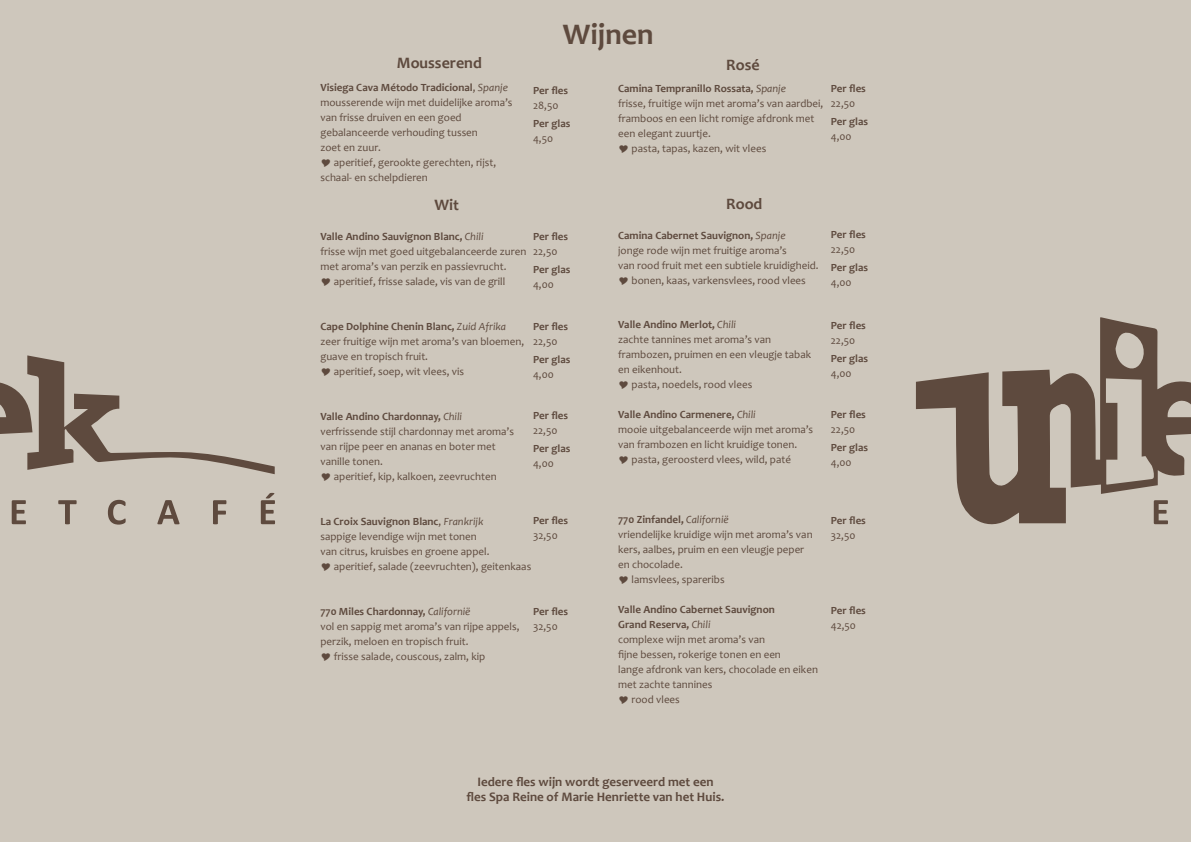
<style>
.page{position:relative;width:1191px;height:842px;background:#cec7bc}
.page>*{position:absolute;margin:0;border:0;box-sizing:border-box;transform-origin:0 0}
.t1{font:700 30px "Candara";color:#5e4a3e}
.t2{font:700 16px "Candara";color:#5e4a3e}
.t3{font:700 13px/15px "Candara";color:#5e4a3e;text-align:center}
.t4{font:11px/15px "Candara";color:#5e4a3e}
.t5{font:700 11px "Candara";color:#5e4a3e}
.s1{font-weight:700}
.s2{font-style:italic}
.s3{font-weight:400;font-style:italic}
.s4{font-weight:400}
</style>
<div class="page">
<svg style="left:0;top:355px;width:275px;height:170px"></svg>
<svg style="left:916px;top:317px;width:275px;height:208px"></svg>
<svg style="left:1153px;top:500px;width:15px;height:24px"></svg>
<h1 class="t1" style="left:563px;top:16px;width:92px">Wijnen</h1>
<h2 class="t2" style="left:397px;top:53px;width:86px">Mousserend</h2>
<p class="t4" style="left:320px;top:80px;width:194px"><span class="s1">Visiega Cava Método Tradicional</span>, <span class="s2">Spanje </span>mousserende wijn met duidelijke aroma’s van frisse druiven en een goed gebalanceerde verhouding tussen<br>zoet en zuur.</p>
<p class="t4" style="left:320px;top:155px;width:177px;text-indent:13px">aperitief, gerookte gerechten, rijst, schaal- en schelpdieren</p>
<h2 class="t2" style="left:434px;top:195px;width:26px">Wit</h2>
<p class="t5" style="left:320px;top:230px;width:165px">Valle Andino Sauvignon Blanc, <span class="s3">Chili</span></p>
<p class="t4" style="left:320px;top:244px;width:207px">frisse wijn met goed uitgebalanceerde zuren</p>
<p class="t4" style="left:320px;top:259px;width:187px">met aroma’s van perzik en passievrucht.</p>
<p class="t4" style="left:334px;top:274px;width:173px">aperitief, frisse salade, vis van de grill</p>
<p class="t5" style="left:320px;top:320px;width:187px">Cape Dolphine Chenin Blanc, <span class="s3">Zuid Afrika</span></p>
<p class="t4" style="left:320px;top:334px;width:205px">zeer fruitige wijn met aroma’s van bloemen,</p>
<p class="t4" style="left:320px;top:349px;width:109px">guave en tropisch fruit.</p>
<p class="t4" style="left:334px;top:364px;width:132px">aperitief, soep, wit vlees, vis</p>
<p class="t5" style="left:320px;top:410px;width:143px">Valle Andino Chardonnay, <span class="s3">Chili</span></p>
<p class="t4" style="left:320px;top:424px;width:195px">verfrissende stijl chardonnay met aroma’s</p>
<p class="t4" style="left:320px;top:439px;width:177px">van rijpe peer en ananas en boter met</p>
<p class="t4" style="left:320px;top:454px;width:64px">vanille tonen.</p>
<p class="t4" style="left:334px;top:469px;width:164px">aperitief, kip, kalkoen, zeevruchten</p>
<p class="t5" style="left:320px;top:515px;width:164px">La Croix Sauvignon Blanc<span class="s4">,</span> <span class="s3">Frankrijk</span></p>
<p class="t4" style="left:320px;top:529px;width:158px">sappige levendige wijn met tonen</p>
<p class="t4" style="left:320px;top:544px;width:171px">van citrus, kruisbes en groene appel.</p>
<p class="t4" style="left:334px;top:559px;width:199px">aperitief, salade (zeevruchten), geitenkaas</p>
<p class="t5" style="left:320px;top:605px;width:152px">770 Miles Chardonnay, <span class="s3">Californië</span></p>
<p class="t4" style="left:320px;top:619px;width:200px">vol en sappig met aroma’s van rijpe appels,</p>
<p class="t4" style="left:320px;top:634px;width:149px">perzik, meloen en tropisch fruit.</p>
<p class="t4" style="left:334px;top:649px;width:153px">frisse salade, couscous, zalm, kip</p>
<p class="t5" style="left:533px;top:83px;width:37px">Per fles</p>
<p class="t4" style="left:533px;top:98px;width:27px">28,50</p>
<p class="t5" style="left:533px;top:116px;width:39px">Per glas</p>
<p class="t4" style="left:533px;top:131px;width:22px">4,50</p>
<p class="t5" style="left:533px;top:230px;width:37px">Per fles</p>
<p class="t4" style="left:533px;top:244px;width:26px">22,50</p>
<p class="t5" style="left:533px;top:263px;width:39px">Per glas</p>
<p class="t4" style="left:533px;top:277px;width:22px">4,00</p>
<p class="t5" style="left:533px;top:319px;width:37px">Per fles</p>
<p class="t4" style="left:533px;top:334px;width:26px">22,50</p>
<p class="t5" style="left:533px;top:352px;width:39px">Per glas</p>
<p class="t4" style="left:533px;top:367px;width:22px">4,00</p>
<p class="t5" style="left:533px;top:409px;width:37px">Per fles</p>
<p class="t4" style="left:533px;top:423px;width:26px">22,50</p>
<p class="t5" style="left:533px;top:442px;width:39px">Per glas</p>
<p class="t4" style="left:533px;top:456px;width:22px">4,00</p>
<p class="t5" style="left:533px;top:514px;width:37px">Per fles</p>
<p class="t4" style="left:533px;top:528px;width:26px">32,50</p>
<p class="t5" style="left:533px;top:605px;width:37px">Per fles</p>
<p class="t4" style="left:533px;top:619px;width:26px">32,50</p>
<h2 class="t2" style="left:726px;top:55px;width:35px">Rosé</h2>
<p class="t5" style="left:618px;top:81px;width:169px">Camina Tempranillo Rossata, <span class="s3">Spanje</span></p>
<p class="t4" style="left:618px;top:96px;width:207px">frisse, fruitige wijn met aroma’s van aardbei,</p>
<p class="t4" style="left:618px;top:111px;width:198px">framboos en een licht romige afdronk met</p>
<p class="t4" style="left:618px;top:126px;width:94px">een elegant zuurtje.</p>
<p class="t4" style="left:631px;top:141px;width:136px">pasta, tapas, kazen, wit vlees</p>
<h2 class="t2" style="left:726px;top:194px;width:38px">Rood</h2>
<p class="t5" style="left:618px;top:228px;width:169px">Camina Cabernet Sauvignon, <span class="s3">Spanje</span></p>
<p class="t4" style="left:618px;top:243px;width:170px">jonge rode wijn met fruitige aroma’s</p>
<p class="t4" style="left:618px;top:258px;width:202px">van rood fruit met een subtiele kruidigheid.</p>
<p class="t4" style="left:631px;top:273px;width:176px">bonen, kaas, varkensvlees, rood vlees</p>
<p class="t5" style="left:618px;top:317px;width:119px">Valle Andino Merlot, <span class="s3">Chili</span></p>
<p class="t4" style="left:618px;top:332px;width:154px">zachte tannines met aroma’s van</p>
<p class="t4" style="left:618px;top:347px;width:194px">frambozen, pruimen en een vleugje tabak</p>
<p class="t4" style="left:618px;top:362px;width:65px">en eikenhout.</p>
<p class="t4" style="left:631px;top:377px;width:122px">pasta, noedels, rood vlees</p>
<p class="t5" style="left:618px;top:407px;width:139px">Valle Andino Carmenere, <span class="s3">Chili</span></p>
<p class="t4" style="left:618px;top:422px;width:196px">mooie uitgebalanceerde wijn met aroma’s</p>
<p class="t4" style="left:618px;top:437px;width:180px">van frambozen en licht kruidige tonen.</p>
<p class="t4" style="left:631px;top:452px;width:161px">pasta, geroosterd vlees, wild, paté</p>
<p class="t5" style="left:618px;top:512px;width:112px">770 Zinfandel, <span class="s3">Californië</span></p>
<p class="t4" style="left:618px;top:527px;width:196px">vriendelijke kruidige wijn met aroma’s van</p>
<p class="t4" style="left:618px;top:542px;width:187px">kers, aalbes, pruim en een vleugje peper</p>
<p class="t4" style="left:618px;top:557px;width:66px">en chocolade.</p>
<p class="t4" style="left:631px;top:572px;width:95px">lamsvlees, spareribs</p>
<p class="t5" style="left:618px;top:602px;width:158px">Valle Andino Cabernet Sauvignon</p>
<p class="t5" style="left:618px;top:617px;width:94px">Grand Reserva, <span class="s3">Chili</span></p>
<p class="t4" style="left:618px;top:632px;width:148px">complexe wijn met aroma’s van</p>
<p class="t4" style="left:618px;top:647px;width:164px">fijne bessen, rokerige tonen en een</p>
<p class="t4" style="left:618px;top:662px;width:201px">lange afdronk van kers, chocolade en eiken</p>
<p class="t4" style="left:618px;top:677px;width:96px">met zachte tannines</p>
<p class="t4" style="left:631px;top:692px;width:50px">rood vlees</p>
<p class="t5" style="left:831px;top:81px;width:37px">Per fles</p>
<p class="t4" style="left:831px;top:96px;width:26px">22,50</p>
<p class="t5" style="left:831px;top:114px;width:39px">Per glas</p>
<p class="t4" style="left:831px;top:129px;width:22px">4,00</p>
<p class="t5" style="left:831px;top:227px;width:37px">Per fles</p>
<p class="t4" style="left:831px;top:241px;width:26px">22,50</p>
<p class="t5" style="left:831px;top:260px;width:39px">Per glas</p>
<p class="t4" style="left:831px;top:274px;width:22px">4,00</p>
<p class="t5" style="left:831px;top:319px;width:37px">Per fles</p>
<p class="t4" style="left:831px;top:333px;width:26px">22,50</p>
<p class="t5" style="left:831px;top:352px;width:39px">Per glas</p>
<p class="t4" style="left:831px;top:366px;width:22px">4,00</p>
<p class="t5" style="left:831px;top:407px;width:37px">Per fles</p>
<p class="t4" style="left:831px;top:422px;width:26px">22,50</p>
<p class="t5" style="left:831px;top:440px;width:39px">Per glas</p>
<p class="t4" style="left:831px;top:455px;width:22px">4,00</p>
<p class="t5" style="left:831px;top:513px;width:37px">Per fles</p>
<p class="t4" style="left:831px;top:528px;width:26px">32,50</p>
<p class="t5" style="left:831px;top:603px;width:37px">Per fles</p>
<p class="t4" style="left:831px;top:617px;width:27px">42,50</p>
<p class="t3" style="left:466px;top:774px;width:259px">Iedere fles wijn wordt geserveerd met een fles Spa Reine of Marie Henriette van het Huis.</p>
</div>
